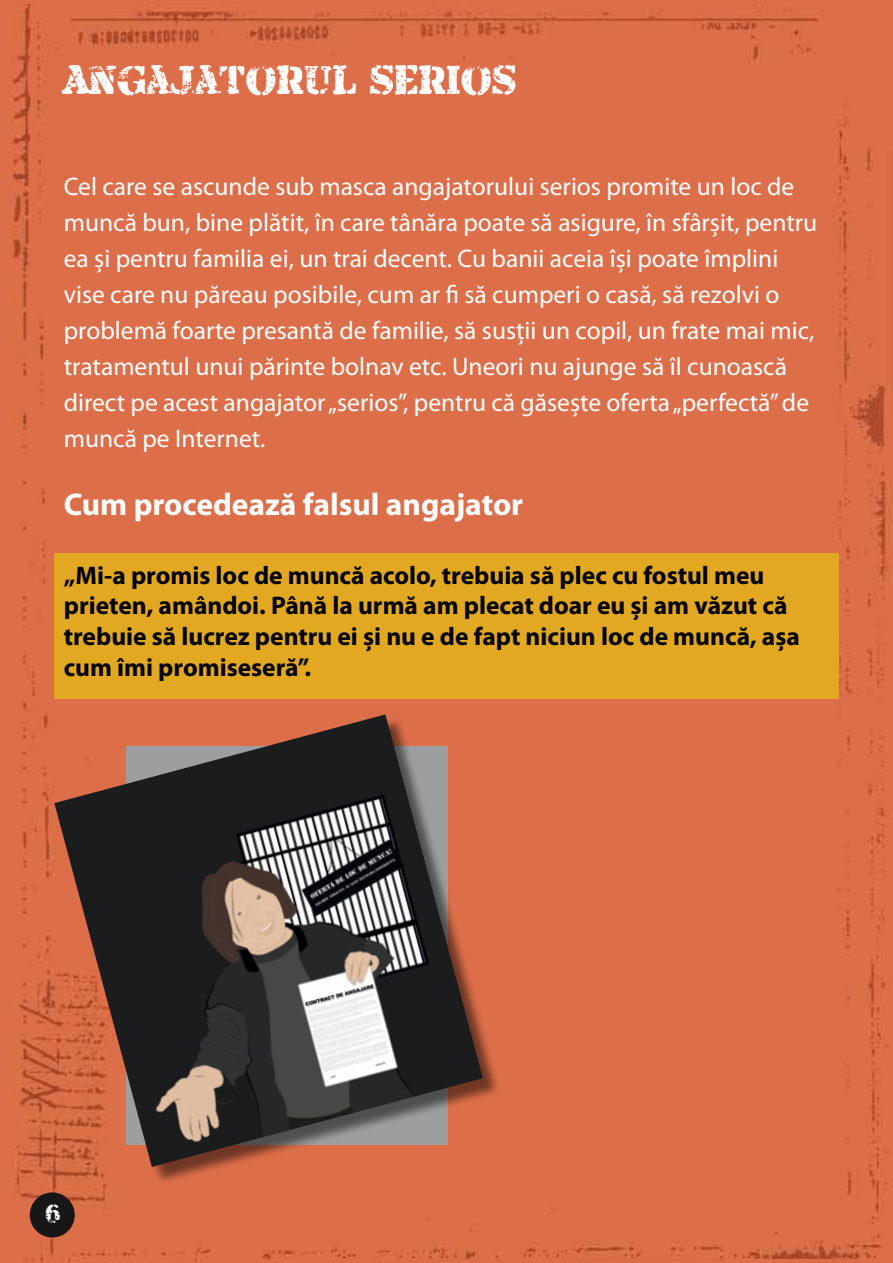
<style>
.page{position:relative;width:893px;height:1263px;background:#dc6e49}
.page>*{position:absolute;margin:0;border:0;box-sizing:border-box;transform-origin:0 0}
.t1{font:42px "Armalite Rifle Ro";color:#fff}
.t2{font:700 31.5px "Myriad Pro";color:#fff}
.t3{font:27px "Armalite Rifle Ro";color:#fff}
.t4{font:25.5px/36px "Myriad Pro";color:#fff}
.t5{font:700 25.5px/30.6px "Myriad Pro";color:#000}
</style>
<div class="page">
<div style="left:54px;top:553px;width:785px;height:145px;background:#e3a822"></div>
<div style="left:57px;top:717px;width:442px;height:467px;background:#000;opacity:.5"></div>
<img style="left:54px;top:714px;width:429px;height:453px">
<div style="left:30px;top:1192px;width:45px;height:45px;background:#171717;border-radius:50%"></div>
<h1 class="t1" style="left:64px;top:59px;width:456px">ANGAJATORUL “SERIOS”</h1>
<p class="t4" style="left:64px;top:168px;width:755px">Cel care se ascunde sub masca angajatorului serios promite un loc de muncă bun, bine plătit, în care tânăra poate să asigure, în sfârșit, pentru ea și pentru familia ei, un trai decent. Cu banii aceia își poate împlini vise care nu păreau posibile, cum ar fi să cumperi o casă, să rezolvi o problemă foarte presantă de familie, să susţii un copil, un frate mai mic, tratamentul unui părinte bolnav etc. Uneori nu ajunge să îl cunoască direct pe acest angajator „serios”, pentru că găsește oferta „perfectă” de muncă pe Internet.</p>
<p class="t2" style="left:64px;top:484px;width:461px">Cum procedează falsul angajator</p>
<p class="t5" style="left:64px;top:559px;width:738px">„Mi-a promis loc de muncă acolo, trebuia să plec cu fostul meu prieten, amândoi. Până la urmă am plecat doar eu și am văzut că trebuie să lucrez pentru ei și nu e de fapt niciun loc de muncă, așa cum îmi promiseseră”.</p>
<p class="t3" style="left:45px;top:1200px;width:16px">6</p>
</div>
